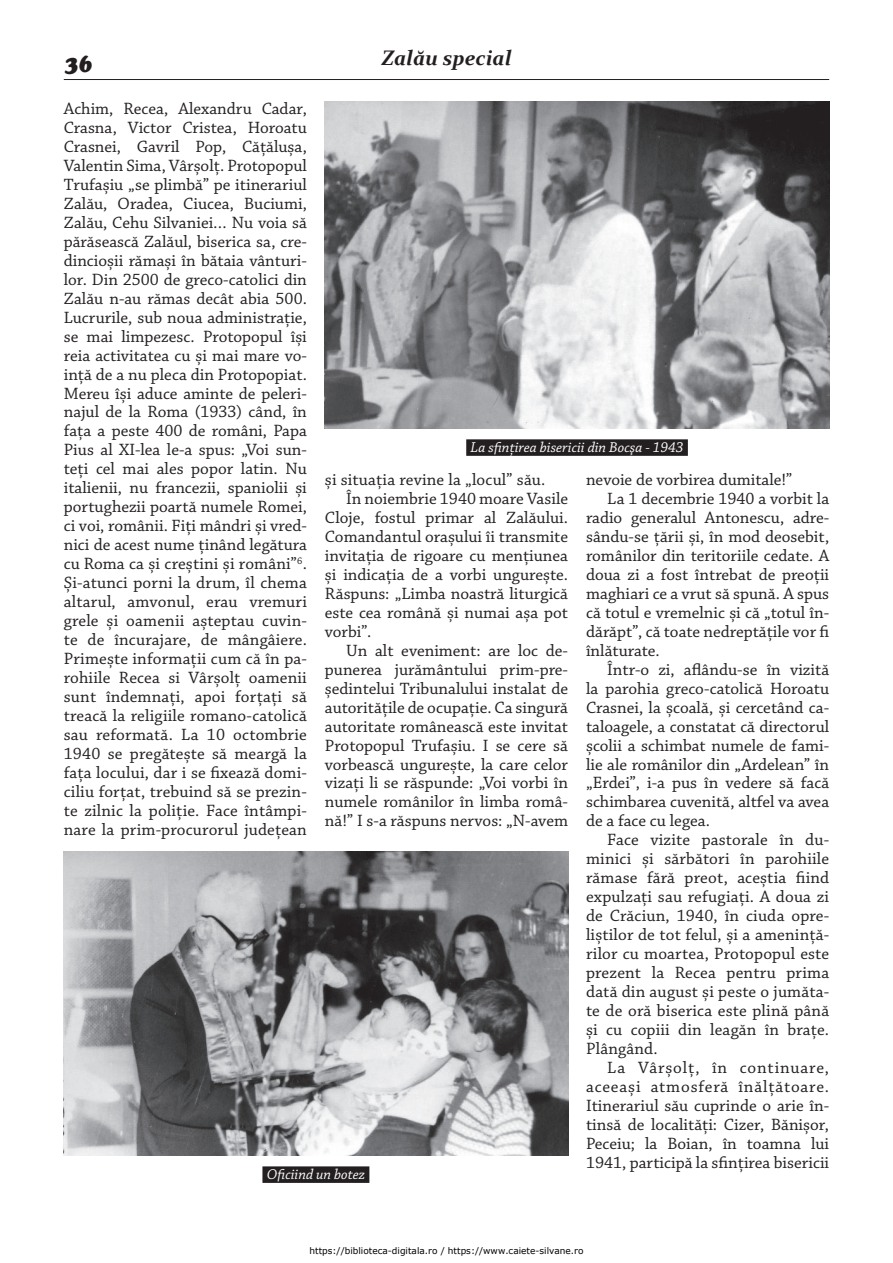
<style>
.page{position:relative;width:893px;height:1263px;background:#fff}
.page>*{position:absolute;margin:0;border:0;box-sizing:border-box;transform-origin:0 0}
.t1{font:italic 24px "Cupertino";color:#231f20}
.t2{font:italic 700 21px "Constantia";color:#231f20}
.t3{font:17.25px/19px "Chaparral Pro";color:#231f20;text-align:justify}
.t4{font:17.25px "Chaparral Pro";letter-spacing:.05em;color:#231f20}
.t5{font:italic 15px "Chaparral Pro";color:#fff}
.t6{font:9px "Verdana";color:#000}
</style>
<div class="page">
<hr style="left:64px;top:79px;width:765px;height:1px;background:#231f20">
<img style="left:325px;top:101px;width:504px;height:327px">
<img style="left:64px;top:851px;width:504px;height:304px">
<div style="left:466px;top:439px;width:222px;height:17px;background:#231f20"></div>
<div style="left:262px;top:1166px;width:107px;height:17px;background:#231f20"></div>
<h1 class="t1" style="left:64px;top:49px;width:30px">36</h1>
<p class="t2" style="left:382px;top:44px;width:131px">Zalău special</p>
<p class="t3" style="left:64px;top:100px;width:245px">Achim, Recea, Alexandru Cadar, Crasna, Victor Cristea, Horoatu Crasnei, Gavril Pop, Căţăluşa, Valentin Sima, Vârşolţ. Protopopul Trufaşiu „se plimbă” pe itinerariul Zalău, Oradea, Ciucea, Buciumi, Zalău, Cehu Silvaniei… Nu voia să părăsească Zalăul, biserica sa, cre&shy;dincioşii rămaşi în bătaia vânturi&shy;lor. Din 2500 de greco-catolici din Zalău n-au rămas decât abia 500.<br>Lucrurile, sub noua administraţie, se mai limpezesc. Protopopul îşi reia activitatea cu şi mai mare vo&shy;inţă de a nu pleca din Protopopiat.<br>Mereu îşi aduce aminte de peleri&shy;najul de la Roma (1933) când, în faţa a peste 400 de români, Papa Pius al XI-lea le-a spus: „Voi sun&shy;teţi cel mai ales popor latin. Nu italienii, nu francezii, spaniolii şi portughezii poartă numele Romei, ci voi, românii. Fiţi mândri şi vred&shy;nici de acest nume ținând legătura cu Roma ca şi creştini şi români”<sup>6</sup>.<br>Şi-atunci porni la drum, îl chema altarul, amvonul, erau vremuri grele şi oamenii aşteptau cuvin&shy;te de încurajare, de mângâiere.<br>Primeşte informaţii cum că în pa&shy;rohiile Recea si Vârşolţ oamenii sunt îndemnaţi, apoi forţaţi să treacă la religiile romano-catolică sau reformată. La 10 octombrie 1940 se pregăteşte să meargă la faţa locului, dar i se fixează domi&shy;ciliu forţat, trebuind să se prezin&shy;te zilnic la poliţie. Face întâmpi&shy;nare la prim-procurorul judeţean</p>
<p class="t5" style="left:470px;top:439px;width:215px">La sfinţirea bisericii din Bocşa - 1943</p>
<p class="t3" style="left:325px;top:470px;width:222px">şi situaţia revine la „locul” său.</p>
<p class="t3" style="left:346px;top:489px;width:223px">În noiembrie 1940 moare Vasile</p>
<p class="t3" style="left:325px;top:508px;width:245px">Cloje, fostul primar al Zalăului.</p>
<p class="t3" style="left:325px;top:527px;width:245px">Comandantul orașului îi transmite</p>
<p class="t3" style="left:325px;top:546px;width:245px">invitația de rigoare cu menţiunea</p>
<p class="t3" style="left:325px;top:565px;width:245px">şi indicaţia de a vorbi ungureşte.</p>
<p class="t3" style="left:325px;top:584px;width:245px">Răspuns: „Limba noastră liturgică</p>
<p class="t3" style="left:325px;top:603px;width:245px">este cea română şi numai aşa pot</p>
<p class="t3" style="left:325px;top:622px;width:48px">vorbi”.</p>
<p class="t3" style="left:346px;top:641px;width:223px">Un alt eveniment: are loc de-</p>
<p class="t3" style="left:325px;top:660px;width:245px">punerea jurământului prim-pre-</p>
<p class="t3" style="left:325px;top:679px;width:245px">şedintelui Tribunalului instalat de</p>
<p class="t3" style="left:325px;top:698px;width:245px">autorităţile de ocupaţie. Ca singură</p>
<p class="t3" style="left:325px;top:717px;width:245px">autoritate românească este invitat</p>
<p class="t3" style="left:325px;top:736px;width:245px">Protopopul Trufaşiu. I se cere să</p>
<p class="t3" style="left:325px;top:755px;width:245px">vorbească ungureşte, la care celor</p>
<p class="t3" style="left:325px;top:774px;width:245px">vizaţi li se răspunde: „Voi vorbi în</p>
<p class="t3" style="left:325px;top:793px;width:245px">numele românilor în limba româ-</p>
<p class="t3" style="left:325px;top:812px;width:245px">nă!” I s-a răspuns nervos: „N-avem</p>
<p class="t3" style="left:586px;top:470px;width:208px">nevoie de vorbirea dumitale!”</p>
<p class="t3" style="left:607px;top:489px;width:223px">La 1 decembrie 1940 a vorbit la</p>
<p class="t3" style="left:586px;top:508px;width:245px">radio generalul Antonescu, adre-</p>
<p class="t3" style="left:586px;top:527px;width:245px">sându-se ţării şi, în mod deosebit,</p>
<p class="t3" style="left:586px;top:546px;width:245px">românilor din teritoriile cedate. A</p>
<p class="t3" style="left:586px;top:565px;width:245px">doua zi a fost întrebat de preoţii</p>
<p class="t3" style="left:586px;top:584px;width:245px">maghiari ce a vrut să spună. A spus</p>
<p class="t3" style="left:586px;top:603px;width:245px">că totul e vremelnic și că „totul în-</p>
<p class="t3" style="left:586px;top:622px;width:245px">dărăpt”, că toate nedreptăţile vor fi</p>
<p class="t3" style="left:586px;top:641px;width:75px">înlăturate.</p>
<p class="t3" style="left:607px;top:660px;width:223px">Într-o zi, aflându-se în vizită</p>
<p class="t3" style="left:586px;top:679px;width:245px">la parohia greco-catolică Horoatu</p>
<p class="t3" style="left:586px;top:698px;width:245px">Crasnei, la şcoală, și cercetând ca-</p>
<p class="t3" style="left:586px;top:717px;width:245px">taloagele, a constatat că directorul</p>
<p class="t3" style="left:586px;top:736px;width:245px">şcolii a schimbat numele de fami-</p>
<p class="t3" style="left:586px;top:755px;width:245px">lie ale românilor din „Ardelean” în</p>
<p class="t3" style="left:586px;top:774px;width:245px">„Erdei”, i-a pus în vedere să facă</p>
<p class="t3" style="left:586px;top:793px;width:245px">schimbarea cuvenită, altfel va avea</p>
<p class="t3" style="left:586px;top:812px;width:125px">de a face cu legea.</p>
<p class="t3" style="left:607px;top:831px;width:223px">Face vizite pastorale în du-</p>
<p class="t3" style="left:586px;top:850px;width:245px">minici și sărbători în parohiile</p>
<p class="t3" style="left:586px;top:869px;width:245px">rămase fără preot, aceştia fiind</p>
<p class="t3" style="left:586px;top:888px;width:245px">expulzaţi sau refugiaţi. A doua zi</p>
<p class="t3" style="left:586px;top:907px;width:245px">de Crăciun, 1940, în ciuda opre-</p>
<p class="t3" style="left:586px;top:926px;width:245px">liştilor de tot felul, şi a ameninţă-</p>
<p class="t3" style="left:586px;top:945px;width:245px">rilor cu moartea, Protopopul este</p>
<p class="t3" style="left:586px;top:964px;width:245px">prezent la Recea pentru prima</p>
<p class="t3" style="left:586px;top:983px;width:245px">dată din august şi peste o jumăta-</p>
<p class="t3" style="left:586px;top:1002px;width:245px">te de oră biserica este plină până</p>
<p class="t3" style="left:586px;top:1021px;width:245px">şi cu copiii din leagăn în braţe.</p>
<p class="t3" style="left:586px;top:1040px;width:73px">Plângând.</p>
<p class="t4" style="left:607px;top:1058px;width:223px">La Vârşolţ, în continuare,</p>
<p class="t4" style="left:586px;top:1077px;width:245px">aceeaşi atmosferă înălţătoare.</p>
<p class="t3" style="left:586px;top:1097px;width:245px">Itinerariul său cuprinde o arie în-</p>
<p class="t3" style="left:586px;top:1116px;width:245px">tinsă de localităţi: Cizer, Bănişor,</p>
<p class="t3" style="left:586px;top:1135px;width:245px">Peceiu; la Boian, în toamna lui</p>
<p class="t3" style="left:586px;top:1154px;width:245px">1941, participă la sfinţirea bisericii</p>
<p class="t5" style="left:267px;top:1166px;width:100px">Oficiind un botez</p>
<p class="t6" style="left:309px;top:1244px;width:276px">https://biblioteca-digitala.ro / https://www.caiete-silvane.ro</p>
</div>
